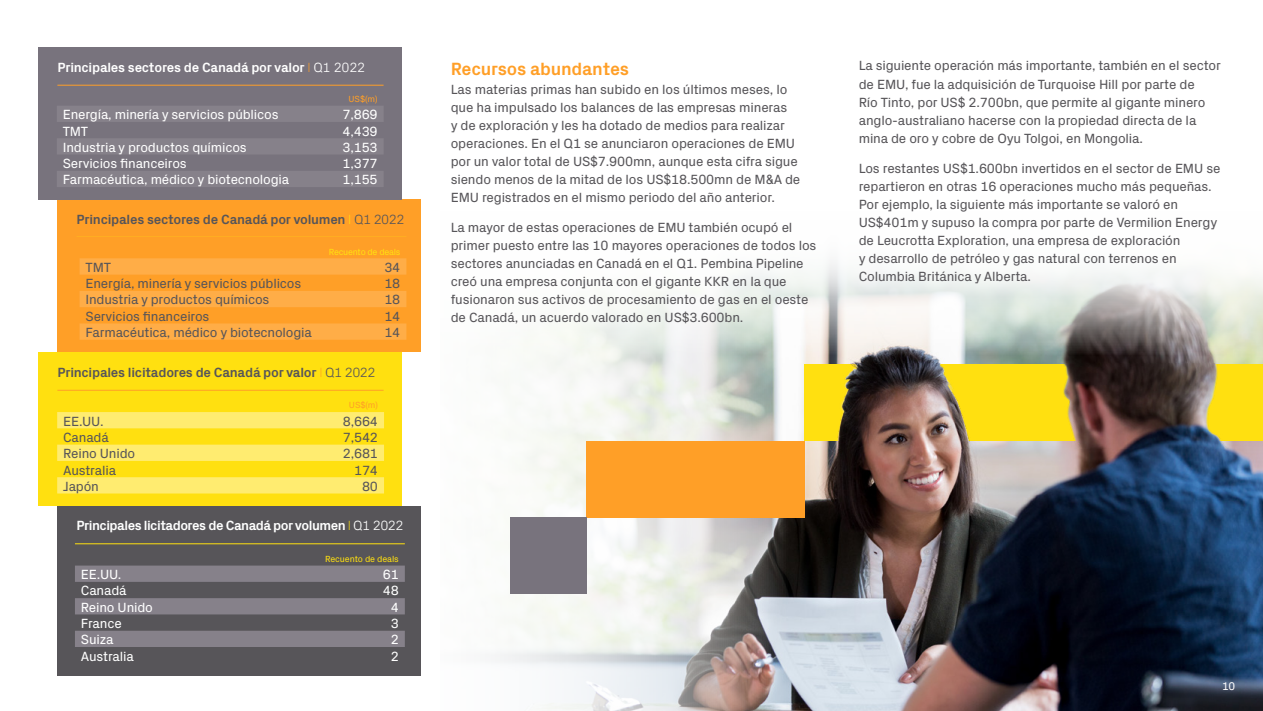
<style>
.page{position:relative;width:1263px;height:711px;background:#fff}
.page>*{position:absolute;margin:0;border:0;box-sizing:border-box;transform-origin:0 0}
.t1{font:700 18px "Px Grotesk";letter-spacing:-.015em;color:#ff9f27}
.t2{font:13.5px/18px "Px Grotesk";letter-spacing:-.015em;color:#575559}
.t3{font:13.5px "Px Grotesk";letter-spacing:-.015em;color:#fff}
.t4{font:700 13.5px "Px Grotesk";letter-spacing:-.02em;color:#575559}
.t5{font:700 13.5px "Px Grotesk";letter-spacing:-.04em;color:#fff}
.t6{font:700 13.5px "Px Grotesk";letter-spacing:-.02em;color:#fff}
.t7{font:11.25px "Px Grotesk";color:#fff}
.t8{font:9px "Px Grotesk";letter-spacing:-.03em;color:#ffe010}
.t9{font:9px "Px Grotesk";color:#ff9f27}
.s1{font-weight:300;color:#ff9f27}
.s2{font-weight:300}
.s3{font-weight:300;color:#ffe010}
</style>
<div class="page">
<img style="left:789px;top:355px;width:474px;height:355px">
<svg style="left:310px;top:355px;width:479px;height:355px;fill:#f6f8f5"></svg>
<svg style="left:527px;top:262px;width:736px;height:93px"></svg>
<div style="left:587px;top:440px;width:218px;height:77px;background:#ff9f27"></div>
<div style="left:510px;top:517px;width:77px;height:76px;background:#78737d"></div>
<div style="left:804px;top:364px;width:459px;height:76px;background:#ffe010"></div>
<div style="left:38px;top:47px;width:364px;height:41px;background:#78737d"></div>
<div style="left:57px;top:199px;width:364px;height:38px;background:#ff9f27"></div>
<div style="left:57px;top:237px;width:364px;height:115px;background:#ff9f27"></div>
<div style="left:38px;top:85px;width:364px;height:114px;background:#78737d"></div>
<div style="left:57px;top:543px;width:364px;height:132px;background:#575559"></div>
<div style="left:57px;top:505px;width:364px;height:38px;background:#575559"></div>
<div style="left:38px;top:390px;width:364px;height:115px;background:#ffe010"></div>
<div style="left:38px;top:352px;width:364px;height:38px;background:#ffe010"></div>
<hr style="left:57px;top:389px;width:327px;height:1px;background:#ff9f27">
<hr style="left:75px;top:543px;width:330px;height:1px;background:#ffe010">
<svg style="left:57px;top:106px;width:326px;height:81px"></svg>
<svg style="left:75px;top:565px;width:330px;height:82px"></svg>
<svg style="left:80px;top:258px;width:326px;height:81px"></svg>
<svg style="left:57px;top:412px;width:327px;height:81px"></svg>
<img style="left:824px;top:363px;width:415px;height:85px">
<p class="t6" style="left:57px;top:57px;width:309px">Principales sectores de Canadá por valor <span class="s1">I</span> <span class="s2">Q1 2022</span></p>
<p class="t9" style="left:349px;top:92px;width:31px">US$(m)</p>
<p class="t3" style="left:63px;top:105px;width:217px">Energía, minería y servicios públicos</p>
<p class="t3" style="left:342px;top:105px;width:37px">7,869</p>
<p class="t3" style="left:63px;top:121px;width:27px">TMT</p>
<p class="t3" style="left:342px;top:121px;width:37px">4,439</p>
<p class="t3" style="left:63px;top:137px;width:185px">Industria y productos químicos</p>
<p class="t3" style="left:342px;top:137px;width:37px">3,153</p>
<p class="t3" style="left:63px;top:154px;width:125px">Servicios financeiros</p>
<p class="t3" style="left:342px;top:154px;width:37px">1,377</p>
<p class="t3" style="left:63px;top:170px;width:228px">Farmacéutica, médico y biotecnologia</p>
<p class="t3" style="left:342px;top:170px;width:37px">1,155</p>
<p class="t4" style="left:77px;top:209px;width:329px">Principales sectores de Canadá por volumen <span class="s3">I</span> <span class="s2">Q1 2022</span></p>
<p class="t8" style="left:329px;top:245px;width:73px">Recuento de deals</p>
<p class="t2" style="left:86px;top:257px;width:27px">TMT</p>
<p class="t2" style="left:385px;top:257px;width:17px">34</p>
<p class="t2" style="left:86px;top:273px;width:217px">Energía, minería y servicios públicos</p>
<p class="t2" style="left:385px;top:273px;width:17px">18</p>
<p class="t2" style="left:86px;top:290px;width:185px">Industria y productos químicos</p>
<p class="t2" style="left:385px;top:290px;width:17px">18</p>
<p class="t2" style="left:86px;top:306px;width:125px">Servicios financeiros</p>
<p class="t2" style="left:385px;top:306px;width:17px">14</p>
<p class="t2" style="left:86px;top:322px;width:228px">Farmacéutica, médico y biotecnologia</p>
<p class="t2" style="left:385px;top:322px;width:17px">14</p>
<p class="t4" style="left:57px;top:362px;width:320px">Principales licitadores de Canadá por valor <span class="s1">I</span> <span class="s2">Q1 2022</span></p>
<p class="t9" style="left:349px;top:398px;width:31px">US$(m)</p>
<p class="t2" style="left:63px;top:411px;width:42px">EE.UU.</p>
<p class="t2" style="left:343px;top:411px;width:37px">8,664</p>
<p class="t2" style="left:63px;top:427px;width:47px">Canadá</p>
<p class="t2" style="left:343px;top:427px;width:37px">7,542</p>
<p class="t2" style="left:63px;top:443px;width:73px">Reino Unido</p>
<p class="t2" style="left:343px;top:443px;width:37px">2,681</p>
<p class="t2" style="left:63px;top:459px;width:54px">Australia</p>
<p class="t2" style="left:354px;top:459px;width:25px">174</p>
<p class="t2" style="left:63px;top:476px;width:37px">Japón</p>
<p class="t2" style="left:362px;top:476px;width:17px">80</p>
<p class="t5" style="left:77px;top:515px;width:328px">Principales licitadores de Canadá por volumen <span class="s3">I</span> <span class="s2">Q1 2022</span></p>
<p class="t8" style="left:325px;top:552px;width:75px">Recuento de deals</p>
<p class="t3" style="left:81px;top:564px;width:42px">EE.UU.</p>
<p class="t3" style="left:383px;top:564px;width:17px">61</p>
<p class="t3" style="left:81px;top:580px;width:47px">Canadá</p>
<p class="t3" style="left:383px;top:580px;width:17px">48</p>
<p class="t3" style="left:81px;top:597px;width:73px">Reino Unido</p>
<p class="t3" style="left:391px;top:597px;width:10px">4</p>
<p class="t3" style="left:81px;top:613px;width:42px">France</p>
<p class="t3" style="left:391px;top:613px;width:10px">3</p>
<p class="t3" style="left:81px;top:629px;width:34px">Suiza</p>
<p class="t3" style="left:391px;top:629px;width:10px">2</p>
<p class="t3" style="left:81px;top:645px;width:54px">Australia</p>
<p class="t3" style="left:391px;top:645px;width:10px">2</p>
<h1 class="t1" style="left:451px;top:56px;width:180px">Recursos abundantes</h1>
<p class="t2" style="left:451px;top:79px;width:351px">Las materias primas han subido en los últimos meses, lo que ha impulsado los balances de las empresas mineras<br>y de exploración y les ha dotado de medios para realizar operaciones. En el Q1 se anunciaron operaciones de EMU por un valor total de US$7.900mn, aunque esta cifra sigue siendo menos de la mitad de los US$18.500mn de M&amp;A de EMU registrados en el mismo periodo del año anterior.</p>
<p class="t2" style="left:451px;top:217px;width:367px">La mayor de estas operaciones de EMU también ocupó el primer puesto entre las 10 mayores operaciones de todos los sectores anunciadas en Canadá en el Q1. Pembina Pipeline creó una empresa conjunta con el gigante KKR en la que fusionaron sus activos de procesamiento de gas en el oeste de Canadá, un acuerdo valorado en US$3.600bn.</p>
<p class="t2" style="left:859px;top:56px;width:364px">La siguiente operación más importante, también en el sector de EMU, fue la adquisición de Turquoise Hill por parte de<br>Río Tinto, por US$ 2.700bn, que permite al gigante minero anglo-australiano hacerse con la propiedad directa de la mina de oro y cobre de Oyu Tolgoi, en Mongolia.</p>
<p class="t2" style="left:859px;top:158px;width:363px">Los restantes US$1.600bn invertidos en el sector de EMU se repartieron en otras 16 operaciones mucho más pequeñas.<br>Por ejemplo, la siguiente más importante se valoró en US$401m y supuso la compra por parte de Vermilion Energy de Leucrotta Exploration, una empresa de exploración<br>y desarrollo de petróleo y gas natural con terrenos en Columbia Británica y Alberta.</p>
<p class="t7" style="left:1222px;top:677px;width:15px">10</p>
</div>
